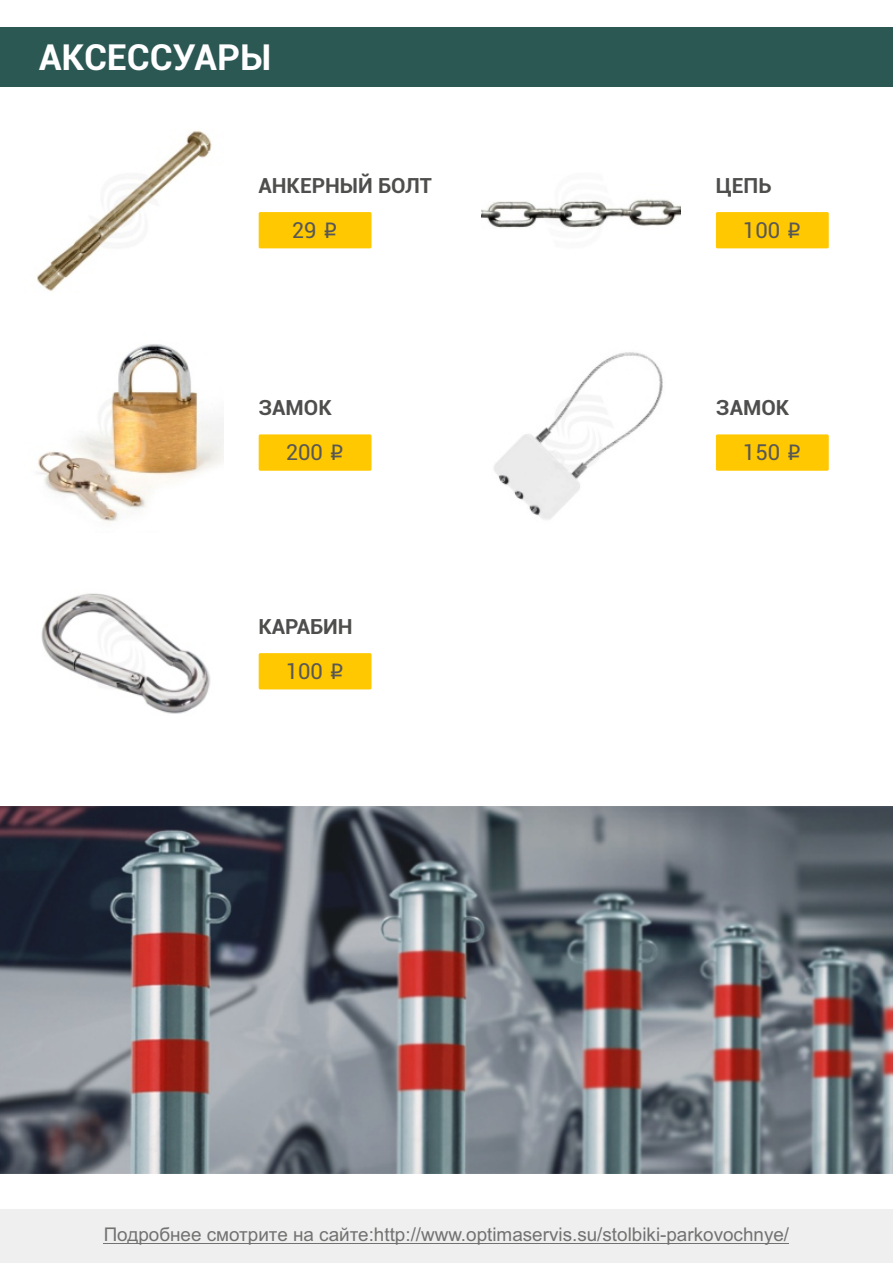
<style>
.page{position:relative;width:893px;height:1263px;background:#fff}
.page>*{position:absolute;margin:0;border:0;box-sizing:border-box;transform-origin:0 0}
.t1{font:700 36px "Roboto";color:#fff}
.t2{font:22.05px "Roboto";color:#575757}
.t3{font:700 21px "Roboto";color:#4e4e4d}
.t4{font:18.9px "Arial";color:#727271}
.s1{font-family:"ALS Rubl"}
</style>
<div class="page">
<div style="left:0;top:28px;width:893px;height:59px;background:#2c5854"></div>
<div style="left:0;top:1209px;width:893px;height:54px;background:#efefef"></div>
<hr style="left:104px;top:1243px;width:685px;height:1px;background:#727271">
<img style="left:37px;top:130px;width:175px;height:161px">
<img style="left:41px;top:593px;width:169px;height:121px">
<img style="left:482px;top:199px;width:199px;height:29px">
<img style="left:38px;top:344px;width:185px;height:178px">
<img style="left:494px;top:352px;width:169px;height:168px">
<div style="left:259px;top:212px;width:112px;height:36px;background:#ffc801;border-radius:2px"></div>
<div style="left:716px;top:212px;width:113px;height:36px;background:#ffc801;border-radius:2px"></div>
<div style="left:259px;top:434px;width:112px;height:37px;background:#ffc801;border-radius:2px"></div>
<div style="left:716px;top:434px;width:113px;height:37px;background:#ffc801;border-radius:2px"></div>
<div style="left:259px;top:653px;width:112px;height:36px;background:#ffc801;border-radius:2px"></div>
<img style="left:0;top:807px;width:893px;height:366px">
<h1 class="t1" style="left:39px;top:43px;width:234px">АКСЕССУАРЫ</h1>
<p class="t3" style="left:258px;top:177px;width:175px">АНКЕРНЫЙ БОЛТ</p>
<p class="t2" style="left:292px;top:222px;width:48px">29 <span class="s1">i</span></p>
<p class="t3" style="left:258px;top:399px;width:75px">ЗАМОК</p>
<p class="t2" style="left:286px;top:444px;width:60px">200 <span class="s1">i</span></p>
<p class="t3" style="left:258px;top:618px;width:96px">КАРАБИН</p>
<p class="t2" style="left:286px;top:663px;width:60px">100 <span class="s1">i</span></p>
<p class="t3" style="left:716px;top:177px;width:57px">ЦЕПЬ</p>
<p class="t2" style="left:743px;top:222px;width:60px">100 <span class="s1">i</span></p>
<p class="t3" style="left:716px;top:399px;width:75px">ЗАМОК</p>
<p class="t2" style="left:743px;top:444px;width:60px">150 <span class="s1">i</span></p>
<p class="t4" style="left:104px;top:1227px;width:687px">Подробнее смотрите на сайте:http://www.optimaservis.su/stolbiki-parkovochnye/</p>
</div>
